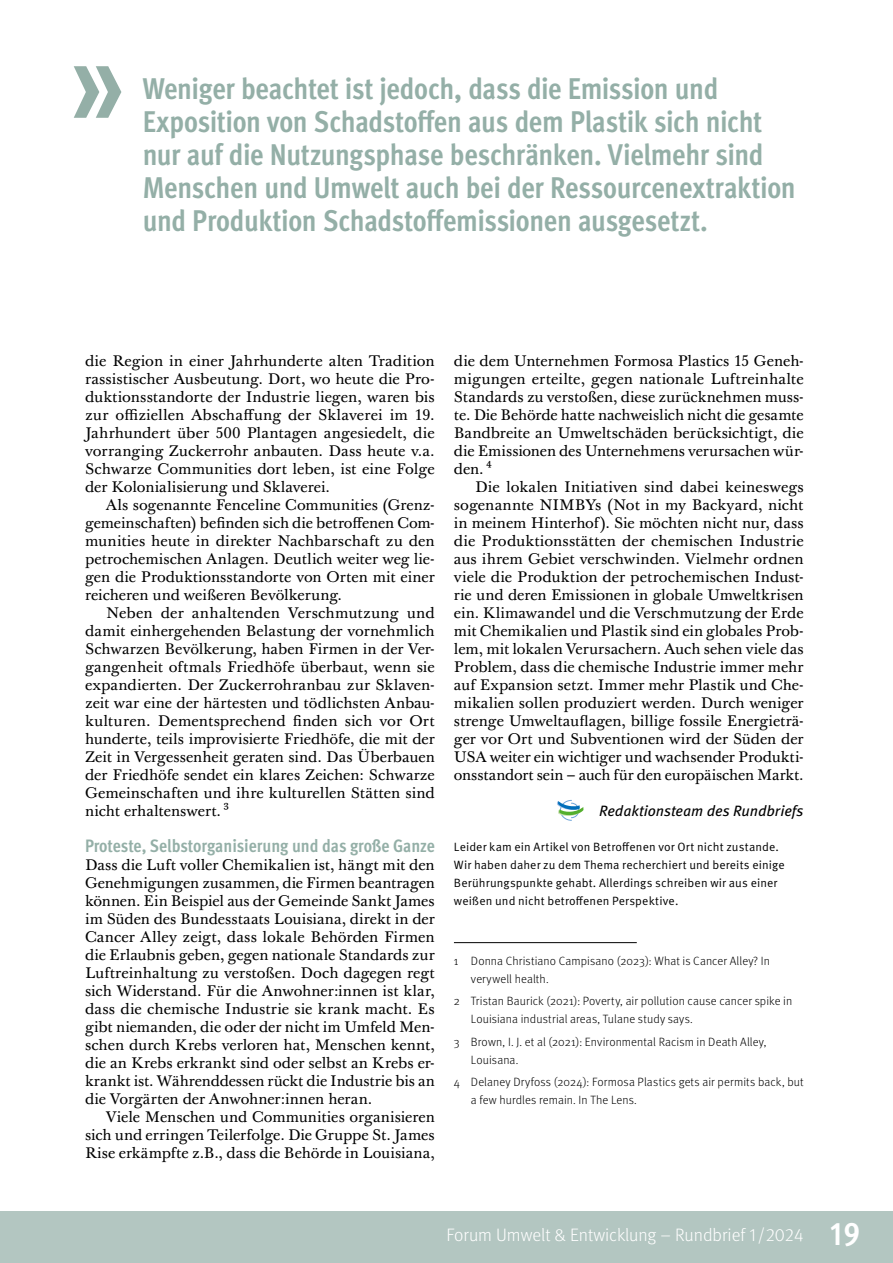
<style>
.page{position:relative;width:893px;height:1263px;background:#fff}
.page>*{position:absolute;margin:0;border:0;box-sizing:border-box;transform-origin:0 0}
.t1{font:700 condensed 30px/33px "Meta Pro";letter-spacing:-.015em;color:#94afa7}
.t2{font:700 condensed 18px "Meta Pro";letter-spacing:-.005em;color:#94afa7}
.t3{font:300 18px "Meta Pro";color:#fff}
.t4{font:15px/18px "Baskerville 10 Pro";letter-spacing:-.005em;color:#000;text-align:justify}
.t5{font:italic 15px "Meta Pro";letter-spacing:-.005em;color:#000}
.t6{font:300 12px/18px "Meta Pro";letter-spacing:.01em;color:#000}
.t7{font:12px/18px "Meta Pro Norm";letter-spacing:.01em;color:#000}
.s1{font-weight:700;font-stretch:condensed;font-size:33px}
</style>
<div class="page">
<svg style="left:557px;top:800px;width:27px;height:21px"></svg>
<svg style="left:74px;top:66px;width:47px;height:52px"></svg>
<hr style="left:454px;top:942px;width:183px;height:1px;background:#000">
<div style="left:0;top:1212px;width:893px;height:51px;background:#b3c6c1"></div>
<p class="t1" style="left:143px;top:70px;width:655px">Weniger beachtet ist jedoch, dass die Emission und Exposition von Schadstoffen aus dem Plastik sich nicht nur auf die Nutzungsphase beschränken. Vielmehr sind Menschen und Umwelt auch bei der Ressourcenextraktion und Produktion Schadstoffemissionen ausgesetzt.</p>
<p class="t4" style="left:85px;top:352px;width:351px">die Region in einer Jahrhunderte alten Tradition rassistischer Ausbeutung. Dort, wo heute die Pro&shy;duktionsstandorte der Industrie liegen, waren bis zur offiziellen Abschaffung der Sklaverei im 19.<br>Jahrhundert über 500 Plantagen angesiedelt, die vorranging Zuckerrohr anbauten. Dass heute v.a.<br>Schwarze Communities dort leben, ist eine Folge der Kolonialisierung und Sklaverei.</p>
<p class="t4" style="left:85px;top:496px;width:351px;text-indent:21px">Als sogenannte Fenceline Communities (Grenz&shy;gemeinschaften) befinden sich die betroffenen Com&shy;munities heute in direkter Nachbarschaft zu den petrochemischen Anlagen. Deutlich weiter weg lie&shy;gen die Produktionsstandorte von Orten mit einer reicheren und weißeren Bevölkerung.</p>
<p class="t4" style="left:85px;top:604px;width:351px;text-indent:21px">Neben der anhaltenden Verschmutzung und damit einhergehenden Belastung der vornehmlich Schwarzen Bevölkerung, haben Firmen in der Ver&shy;gangenheit oftmals Friedhöfe überbaut, wenn sie expandierten. Der Zuckerrohranbau zur Sklaven&shy;zeit war eine der härtesten und tödlichsten Anbau&shy;kulturen. Dementsprechend finden sich vor Ort hunderte, teils improvisierte Friedhöfe, die mit der Zeit in Vergessenheit geraten sind. Das Überbauen der Friedhöfe sendet ein klares Zeichen: Schwarze Gemeinschaften und ihre kulturellen Stätten sind nicht erhaltenswert. 3</p>
<p class="t2" style="left:85px;top:831px;width:351px">Proteste, Selbstorganisierung und das große Ganze</p>
<p class="t4" style="left:85px;top:856px;width:351px">Dass die Luft voller Chemikalien ist, hängt mit den Genehmigungen zusammen, die Firmen beantragen können. Ein Beispiel aus der Gemeinde Sankt James im Süden des Bundesstaats Louisiana, direkt in der Cancer Alley zeigt, dass lokale Behörden Firmen die Erlaubnis geben, gegen nationale Standards zur Luftreinhaltung zu verstoßen. Doch dagegen regt sich Widerstand. Für die Anwohner:innen ist klar, dass die chemische Industrie sie krank macht. Es gibt niemanden, die oder der nicht im Umfeld Men&shy;schen durch Krebs verloren hat, Menschen kennt, die an Krebs erkrankt sind oder selbst an Krebs er&shy;krankt ist. Währenddessen rückt die Industrie bis an die Vorgärten der Anwohner:innen heran.</p>
<p class="t4" style="left:85px;top:1108px;width:351px;text-indent:21px">Viele Menschen und Communities organisieren sich und erringen Teilerfolge. Die Gruppe St. James Rise erkämpfte z.B., dass die Behörde in Louisiana,</p>
<p class="t4" style="left:454px;top:352px;width:351px">die dem Unternehmen Formosa Plastics 15 Geneh&shy;migungen erteilte, gegen nationale Luftreinhalte Standards zu verstoßen, diese zurücknehmen muss&shy;te. Die Behörde hatte nachweislich nicht die gesamte Bandbreite an Umweltschäden berücksichtigt, die die Emissionen des Unternehmens verursachen wür&shy;den. 4</p>
<p class="t4" style="left:454px;top:478px;width:351px;text-indent:21px">Die lokalen Initiativen sind dabei keineswegs sogenannte NIMBYs (Not in my Backyard, nicht in meinem Hinterhof). Sie möchten nicht nur, dass die Produktionsstätten der chemischen Industrie aus ihrem Gebiet verschwinden. Vielmehr ordnen viele die Produktion der petrochemischen Indust&shy;rie und deren Emissionen in globale Umweltkrisen ein. Klimawandel und die Verschmutzung der Erde mit Chemikalien und Plastik sind ein globales Prob&shy;lem, mit lokalen Verursachern. Auch sehen viele das Problem, dass die chemische Industrie immer mehr auf Expansion setzt. Immer mehr Plastik und Che&shy;mikalien sollen produziert werden. Durch weniger strenge Umweltauflagen, billige fossile Energieträ&shy;ger vor Ort und Subventionen wird der Süden der USA weiter ein wichtiger und wachsender Produkti&shy;onsstandort sein – auch für den europäischen Markt.</p>
<p class="t5" style="left:599px;top:799px;width:206px">Redaktionsteam des Rundbriefs</p>
<p class="t7" style="left:454px;top:837px;width:332px">Leider kam ein Artikel von Betroffenen vor Ort nicht zustande.<br>Wir haben daher zu dem Thema recherchiert und bereits einige Berührungspunkte gehabt. Allerdings schreiben wir aus einer weißen und nicht betroffenen Perspektive.</p>
<p class="t6" style="left:471px;top:951px;width:300px;text-indent:-17px">1 Donna Christiano Campisano (2023): What is Cancer Alley? In verywell health.</p>
<p class="t6" style="left:471px;top:992px;width:323px;text-indent:-17px">2 Tristan Baurick (2021): Poverty, air pollution cause cancer spike in<br>Louisiana industrial areas, Tulane study says.</p>
<p class="t6" style="left:471px;top:1032px;width:297px;text-indent:-17px">3 Brown, I. J. et al (2021): Environmental Racism in Death Alley,<br>Louisana.</p>
<p class="t6" style="left:471px;top:1072px;width:334px;text-indent:-17px">4 Delaney Dryfoss (2024): Formosa Plastics gets air permits back, but a few hurdles remain. In The Lens.</p>
<p class="t3" style="left:447px;top:1222px;width:415px">Forum Umwelt &amp; Entwicklung – Rundbrief 1/2024 <span class="s1">19</span></p>
</div>
